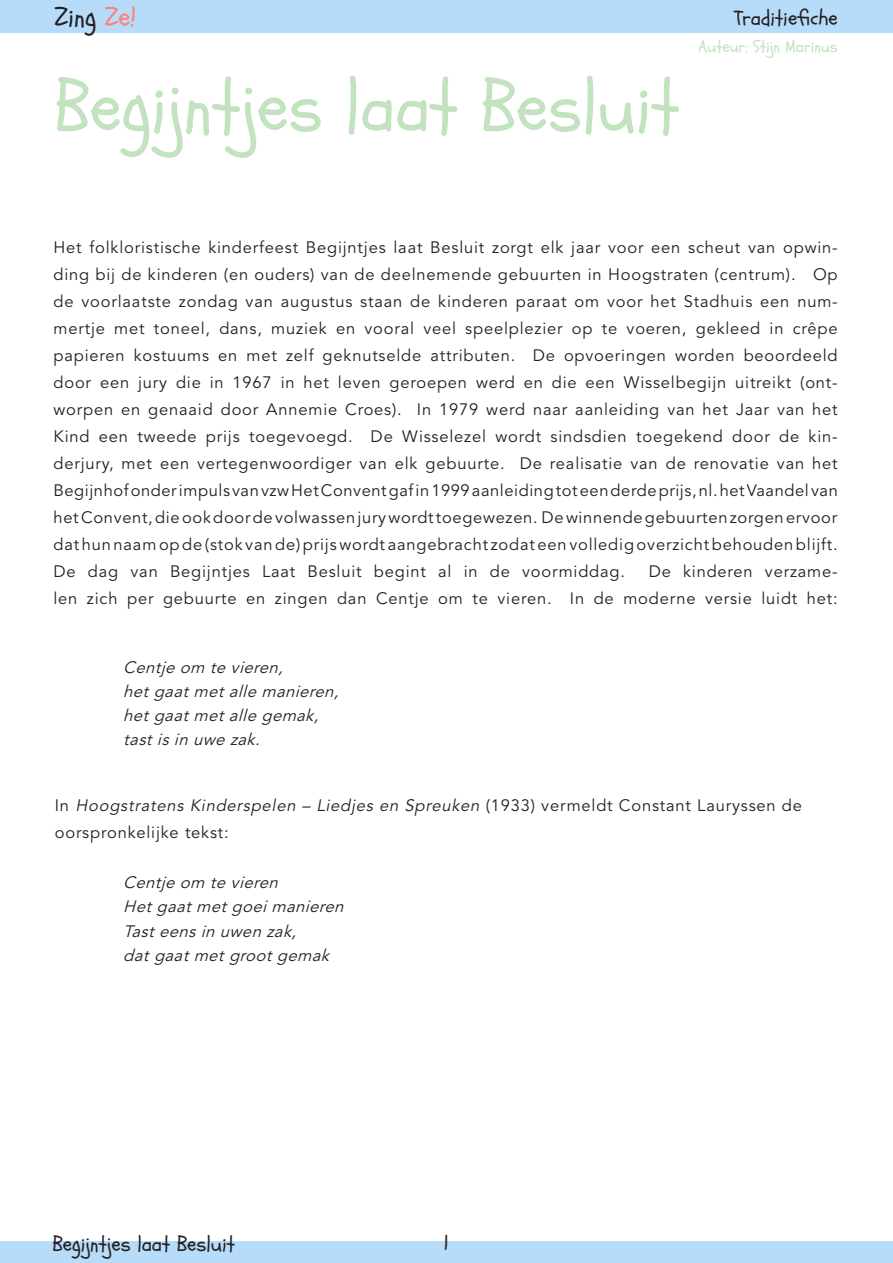
<style>
.page{position:relative;width:893px;height:1263px;background:#fff}
.page>*{position:absolute;margin:0;border:0;box-sizing:border-box;transform-origin:0 0}
.t1{font:72px "Schoolbell";color:#c3e2bf}
.t2{font:27px "Schoolbell";color:#231f20}
.t3{font:21px "Schoolbell";color:#231f20}
.t4{font:16.5px/27px "Avenir LT Std";letter-spacing:.05em;color:#231f20;text-align:justify}
.t5{font:italic 16.5px "Avenir LT Std";color:#231f20}
.t6{font:16.5px "Schoolbell";color:#c3e2bf}
.s1{color:#fd817b}
.s2{font-style:italic}
</style>
<div class="page">
<div style="left:0;top:0;width:893px;height:33px;background:#b7dcfa"></div>
<div style="left:0;top:1241px;width:893px;height:22px;background:#b7dcfa"></div>
<p class="t2" style="left:54px;top:-1px;width:84px">Zing <span class="s1">Ze!</span></p>
<p class="t3" style="left:734px;top:4px;width:105px">Traditiefiche</p>
<p class="t1" style="left:54px;top:59px;width:627px">Begijntjes laat Besluit</p>
<p class="t6" style="left:698px;top:35px;width:141px">Auteur: Stijn Marinus</p>
<p class="t4" style="left:54px;top:234px;width:786px">Het folkloristische kinderfeest Begijntjes laat Besluit zorgt elk jaar voor een scheut van opwin&shy;ding bij de kinderen (en ouders) van de deelnemende gebuurten in Hoogstraten (centrum). Op de voorlaatste zondag van augustus staan de kinderen paraat om voor het Stadhuis een num&shy;mertje met toneel, dans, muziek en vooral veel speelplezier op te voeren, gekleed in crêpe papieren kostuums en met zelf geknutselde attributen. De opvoeringen worden beoordeeld door een jury die in 1967 in het leven geroepen werd en die een Wisselbegijn uitreikt (ont&shy;worpen en genaaid door Annemie Croes). In 1979 werd naar aanleiding van het Jaar van het Kind een tweede prijs toegevoegd. De Wisselezel wordt sindsdien toegekend door de kin&shy;derjury, met een vertegenwoordiger van elk gebuurte. De realisatie van de renovatie van het</p>
<p class="t4" style="left:54px;top:477px;width:786px">Begijnhof onder impuls van vzw Het Convent gaf in 1999 aanleiding tot een derde prijs, nl. het Vaandel van het Convent, die ook door de volwassen jury wordt toegewezen. De winnende gebuurten zorgen ervoor dat hun naam op de (stok van de) prijs wordt aangebracht zodat een volledig overzicht behouden blijft.</p>
<p class="t4" style="left:54px;top:558px;width:573px">De dag van Begijntjes Laat Besluit begint al in de voormiddag.</p>
<p class="t4" style="left:54px;top:558px;width:786px;text-align:right">De kinderen verzame-<br>len zich per gebuurte en zingen dan Centje om te vieren. In de moderne versie luidt het:</p>
<p class="t5" style="left:123px;top:658px;width:166px">Centje om te vieren,</p>
<p class="t5" style="left:123px;top:682px;width:222px">hetgaatmetalle manieren,</p>
<p class="t5" style="left:123px;top:706px;width:202px">hetgaatmetalle gemak,</p>
<p class="t5" style="left:123px;top:730px;width:143px">tastisin uwe zak.</p>
<p class="t4" style="left:55px;top:792px;width:749px">I n <span class="s2">Hoogstratens Kinderspelen – Liedjes en Spreuken</span> ( 1 9 3 3 ) ve r m e l d t C o n sta n t La u rys s e n d e oorspronkelijke tekst:</p>
<p class="t5" style="left:123px;top:873px;width:161px">Centje om te vieren</p>
<p class="t5" style="left:123px;top:897px;width:227px">Hetgaatmetgoeimanieren</p>
<p class="t5" style="left:123px;top:921px;width:180px">Tasteensin uwen zak,</p>
<p class="t5" style="left:123px;top:945px;width:212px">datgaatmetgrootgemak</p>
<p class="t3" style="left:52px;top:1230px;width:184px">Begijntjes laat Besluit</p>
<p class="t3" style="left:444px;top:1229px;width:7px">1</p>
</div>
